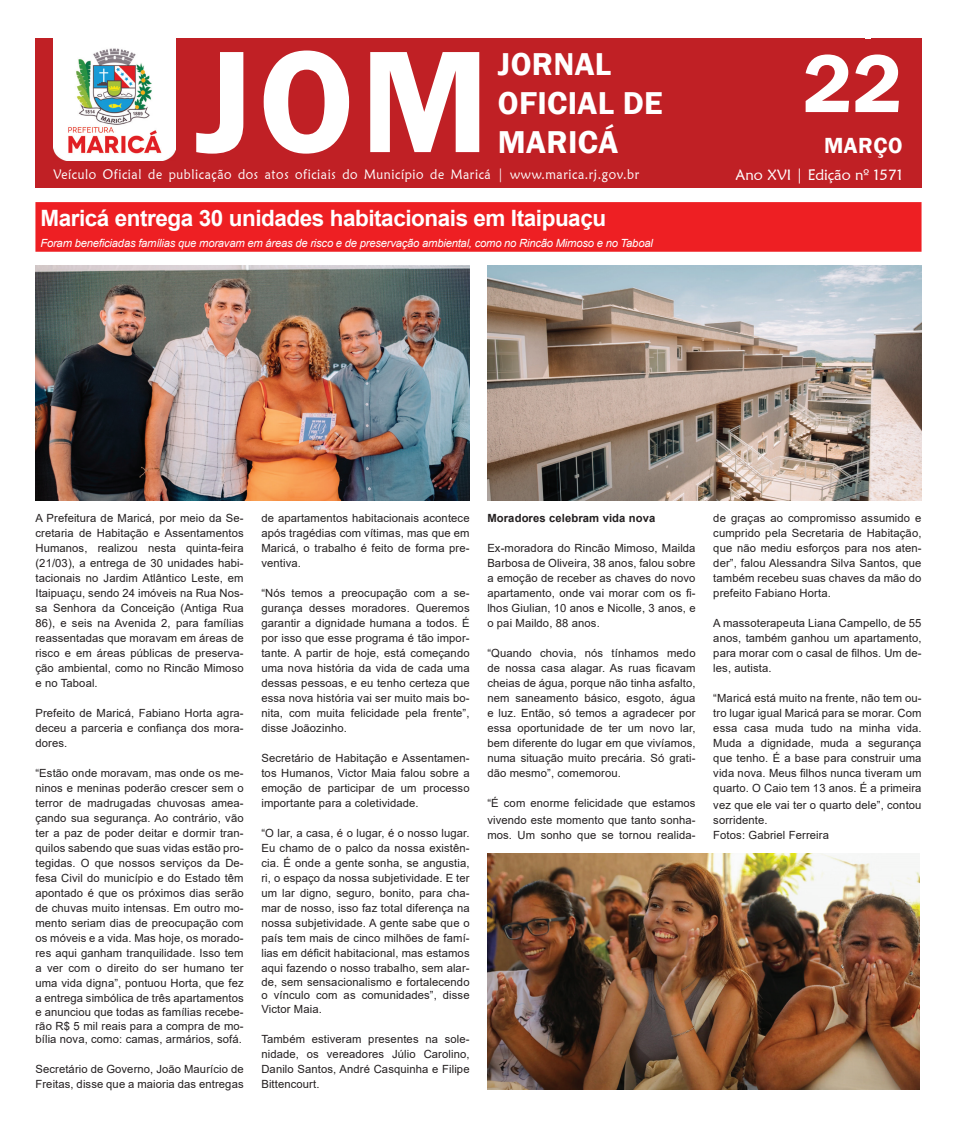
<style>
.page{position:relative;width:957px;height:1124px;background:#fff}
.page>*{position:absolute;margin:0;border:0;box-sizing:border-box;transform-origin:0 0}
.t1{font:600 150px "Franklin Gothic";color:#fff}
.t2{font:600 85px "Franklin Gothic";color:#fff}
.t3{font:600 32.5px/38.8px "Franklin Gothic";letter-spacing:.01em;color:#fff}
.t4{font:700 22.5px "Arial";letter-spacing:-.02em;color:#fff}
.t5{font:600 22.5px "Franklin Gothic";letter-spacing:.025em;color:#fff}
.t6{font:15px "Maiandra GD";color:#fff}
.t7{font:13.75px "Maiandra GD";letter-spacing:.05em;color:#fff;scale:.9 1}
.t8{font:12.5px "Maiandra GD";color:#fff}
.t9{font:11.25px/15px "Arial";letter-spacing:.01em;color:#231f20;text-align:justify}
.t10{font:italic 11.25px "Arial";letter-spacing:-.02em;color:#fff}
.t11{font:700 11.25px "Arial";letter-spacing:.01em;color:#231f20}
</style>
<div class="page">
<div style="left:870px;top:38px;width:51px;height:21px;background:#c02025"></div>
<div style="left:35px;top:38px;width:830px;height:21px;background:#c02025"></div>
<div style="left:35px;top:202px;width:886px;height:50px;background:#ee1f23"></div>
<img style="left:35px;top:266px;width:435px;height:234px">
<img style="left:487px;top:265px;width:434px;height:236px">
<img style="left:487px;top:853px;width:432px;height:236px">
<div style="left:35px;top:39px;width:886px;height:149px;background:#c02025"></div>
<img style="left:54px;top:38px;width:121px;height:123px">
<p class="t8" style="left:243px;top:41px;width:416px">JORNAL OFICIAL DE MARICÁ | nº 1571 | Ano XVI | 22 de março de 2024</p>
<h1 class="t1" style="left:195px;top:9px;width:295px">JOM</h1>
<h3 class="t3" style="left:498px;top:45px;width:166px">JORNAL<br>OFICIAL DE<br>MARICÁ</h3>
<h2 class="t2" style="left:803px;top:31px;width:101px">22</h2>
<h3 class="t5" style="left:824px;top:131px;width:80px">MARÇO</h3>
<p class="t7" style="left:54px;top:166px;width:652px">Veículo Oficial de publicação dos atos oficiais do Município de Maricá | www.marica.rj.gov.br</p>
<h3 class="t6" style="left:735px;top:166px;width:169px">Ano XVI | Edição nº 1571</h3>
<h3 class="t4" style="left:40px;top:202px;width:567px">Maricá entrega 30 unidades habitacionais em Itaipuaçu</h3>
<p class="t10" style="left:40px;top:236px;width:614px">Foram beneficiadas famílias que moravam em áreas de risco e de preservação ambiental, como no Rincão Mimoso e no Taboal</p>
<p class="t9" style="left:35px;top:510px;width:210px">A Prefeitura de Maricá, por meio da Se&shy;cretaria de Habitação e Assentamentos Humanos, realizou nesta quinta-feira (21/03), a entrega de 30 unidades habi&shy;tacionais no Jardim Atlântico Leste, em Itaipuaçu, sendo 24 imóveis na Rua Nos&shy;sa Senhora da Conceição (Antiga Rua 86), e seis na Avenida 2, para famílias reassentadas que moravam em áreas de risco e em áreas públicas de preserva&shy;ção ambiental, como no Rincão Mimoso e no Taboal.</p>
<p class="t9" style="left:35px;top:705px;width:210px">Prefeito de Maricá, Fabiano Horta agra&shy;deceu a parceria e confiança dos mora&shy;dores.</p>
<p class="t9" style="left:35px;top:765px;width:210px">“Estão onde moravam, mas onde os me&shy;ninos e meninas poderão crescer sem o terror de madrugadas chuvosas amea&shy;çando sua segurança. Ao contrário, vão ter a paz de poder deitar e dormir tran&shy;quilos sabendo que suas vidas estão pro&shy;tegidas. O que nossos serviços da De&shy;fesa Civil do município e do Estado têm apontado é que os próximos dias serão de chuvas muito intensas. Em outro mo&shy;mento seriam dias de preocupação com os móveis e a vida. Mas hoje, os morado&shy;res aqui ganham tranquilidade. Isso tem a ver com o direito do ser humano ter uma vida digna”, pontuou Horta, que fez a entrega simbólica de três apartamentos</p>
<p class="t9" style="left:35px;top:1004px;width:210px;line-height:13.8px">e anunciou que todas as famílias recebe&shy;rão R$ 5 mil reais para a compra de mo&shy;bília nova, como: camas, armários, sofá.</p>
<p class="t9" style="left:35px;top:1061px;width:210px">Secretário de Governo, João Maurício de<br>Freitas, disse que a maioria das entregas</p>
<p class="t9" style="left:261px;top:510px;width:210px">de apartamentos habitacionais acontece após tragédias com vítimas, mas que em Maricá, o trabalho é feito de forma pre&shy;ventiva.</p>
<p class="t9" style="left:261px;top:585px;width:210px">“Nós temos a preocupação com a se&shy;gurança desses moradores. Queremos garantir a dignidade humana a todos. É por isso que esse programa é tão impor&shy;tante. A partir de hoje, está começando uma nova história da vida de cada uma dessas pessoas, e eu tenho certeza que essa nova história vai ser muito mais bo&shy;nita, com muita felicidade pela frente”, disse Joãozinho.</p>
<p class="t9" style="left:261px;top:750px;width:210px">Secretário de Habitação e Assentamen&shy;tos Humanos, Victor Maia falou sobre a emoção de participar de um processo importante para a coletividade.</p>
<p class="t9" style="left:261px;top:825px;width:210px">“O lar, a casa, é o lugar, é o nosso lugar.<br>Eu chamo de o palco da nossa existên&shy;cia. É onde a gente sonha, se angustia, ri, o espaço da nossa subjetividade. E ter um lar digno, seguro, bonito, para cha&shy;mar de nosso, isso faz total diferença na nossa subjetividade. A gente sabe que o país tem mais de cinco milhões de famí&shy;lias em déficit habitacional, mas estamos aqui fazendo o nosso trabalho, sem alar-</p>
<p class="t9" style="left:261px;top:974px;width:210px;line-height:13.8px">de, sem sensacionalismo e fortalecendo o vínculo com as comunidades”, disse Victor Maia.</p>
<p class="t9" style="left:261px;top:1031px;width:210px">Também estiveram presentes na sole&shy;nidade, os vereadores Júlio Carolino, Danilo Santos, André Casquinha e Filipe Bittencourt.</p>
<p class="t11" style="left:487px;top:509px;width:170px">Moradores celebram vida nova</p>
<p class="t9" style="left:487px;top:540px;width:210px">Ex-moradora do Rincão Mimoso, Mailda Barbosa de Oliveira, 38 anos, falou sobre a emoção de receber as chaves do novo apartamento, onde vai morar com os fi&shy;lhos Giulian, 10 anos e Nicolle, 3 anos, e o pai Maildo, 88 anos.</p>
<p class="t9" style="left:487px;top:645px;width:210px">“Quando chovia, nós tínhamos medo de nossa casa alagar. As ruas ficavam cheias de água, porque não tinha asfalto, nem saneamento básico, esgoto, água e luz. Então, só temos a agradecer por essa oportunidade de ter um novo lar, bem diferente do lugar em que vivíamos, numa situação muito precária. Só grati&shy;dão mesmo”, comemorou.</p>
<p class="t9" style="left:487px;top:793px;width:210px;line-height:17.5px">“É com enorme felicidade que estamos vivendo este momento que tanto sonha-</p>
<p class="t9" style="left:487px;top:827px;width:210px">mos. Um sonho que se tornou realida-</p>
<p class="t9" style="left:713px;top:510px;width:210px">de graças ao compromisso assumido e cumprido pela Secretaria de Habitação, que não mediu esforços para nos aten&shy;der”, falou Alessandra Silva Santos, que também recebeu suas chaves da mão do prefeito Fabiano Horta.</p>
<p class="t9" style="left:713px;top:615px;width:210px">A massoterapeuta Liana Campello, de 55 anos, também ganhou um apartamento, para morar com o casal de filhos. Um de&shy;les, autista.</p>
<p class="t9" style="left:713px;top:690px;width:210px">“Maricá está muito na frente, não tem ou&shy;tro lugar igual Maricá para se morar. Com essa casa muda tudo na minha vida.<br>Muda a dignidade, muda a segurança que tenho. É a base para construir uma vida nova. Meus filhos nunca tiveram um quarto. O Caio tem 13 anos. É a primeira</p>
<p class="t9" style="left:713px;top:797px;width:210px;text-align:left">vez que ele vai ter o quarto dele”, contou sorridente.<br>Fotos: Gabriel Ferreira</p>
</div>
